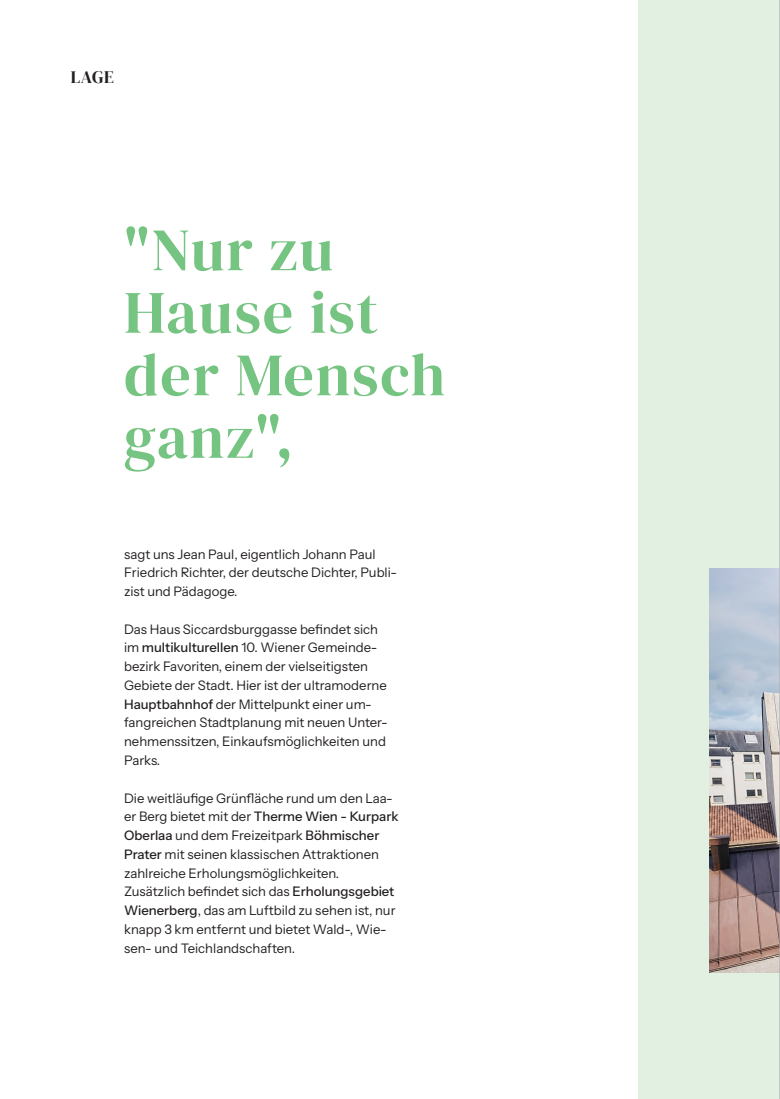
<style>
.page{position:relative;width:780px;height:1099px;background:#fff}
.page>*{position:absolute;margin:0;border:0;box-sizing:border-box;transform-origin:0 0}
.Headline_Grün{font:60px/62.5px "DM Serif Display";letter-spacing:.03em;color:#76c482}
.Kapitelheader{font:17.5px "DM Serif Display";color:#231f20}
.Fließtext{font:13.12px/18.8px "Instrument Sans";color:#231f20}
.s1{font-weight:500}
</style>
<div class="page">
<div style="left:638px;top:0;width:142px;height:1098px;background:#e2f0e1"></div>
<img style="left:709px;top:568px;width:70px;height:404px">
<hr style="left:779px;top:0;width:1px;height:1098px;background:#a8a9ad">
<p class="Kapitelheader" style="left:71px;top:67px;width:44px">LAGE</p>
<p class="Headline_Grün" style="left:124px;top:219px;width:322px">"Nur zu<br>Hause ist der Mensch ganz",</p>
<p class="Fließtext" style="left:124px;top:544px;width:274px">sagt uns Jean Paul, eigentlich Johann Paul<br>Friedrich Richter, der deutsche Dichter, Publi&shy;zist und Pädagoge.</p>
<p class="Fließtext" style="left:124px;top:619px;width:265px">Das Haus Siccardsburggasse befindet sich im <span class="s1">multikulturellen</span> 10. Wiener Gemeinde&shy;bezirk Favoriten, einem der vielseitigsten Gebiete der Stadt. Hier ist der ultramoderne <span class="s1">Hauptbahnhof</span> der Mittelpunkt einer um&shy;fangreichen Stadtplanung mit neuen Unter&shy;nehmenssitzen, Einkaufsmöglichkeiten und Parks.</p>
<p class="Fließtext" style="left:124px;top:788px;width:276px">Die weitläufige Grünfläche rund um den Laa&shy;er Berg bietet mit der <span class="s1">Therme Wien - Kurpark Oberlaa</span> und dem Freizeitpark <span class="s1">Böhmischer Prater</span> mit seinen klassischen Attraktionen zahlreiche Erholungsmöglichkeiten.</p>
<p class="Fließtext" style="left:124px;top:882px;width:273px">Zusätzlich befindet sich das <span class="s1">Erholungsgebiet Wienerberg</span>, das am Luftbild zu sehen ist, nur knapp 3 km entfernt und bietet Wald-, Wie&shy;sen- und Teichlandschaften.</p>
</div>
